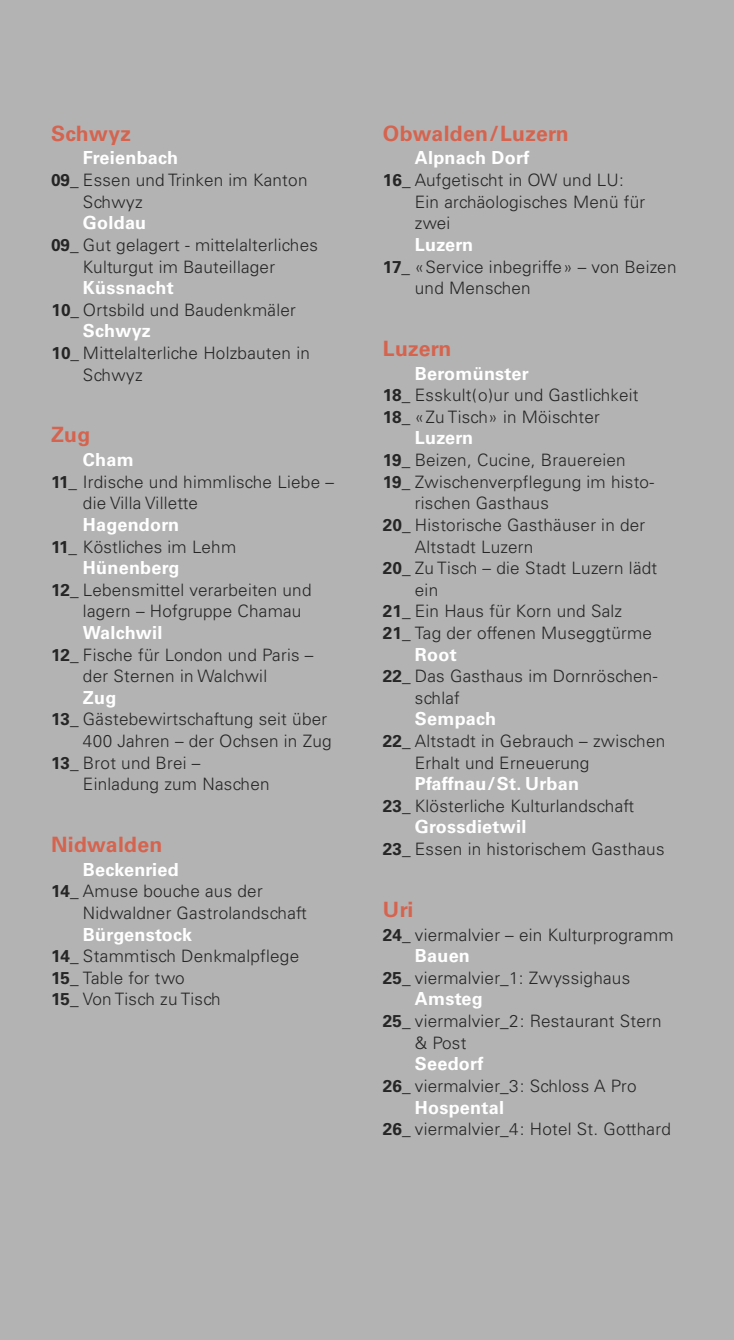
<style>
.page{position:relative;width:734px;height:1340px;background:#fff}
.page>*{position:absolute;margin:0;border:0;box-sizing:border-box;transform-origin:0 0}
.t1{font:700 21.15px "Univers LT";letter-spacing:.015em;color:#d5644f}
.t2{font:700 18px "Univers LT";letter-spacing:.015em;color:#fff}
.t3{font:300 17.1px/21.6px "Univers";letter-spacing:.015em;color:#272627}
.s1{font-family:"Univers LT";font-weight:700}
</style>
<div class="page">
<div style="left:0;top:0;width:733px;height:1339px;background:#b4b3b3"></div>
<p class="t1" style="left:51px;top:125px;width:81px">Schwyz</p>
<p class="t2" style="left:83px;top:151px;width:97px">Freienbach</p>
<p class="t3" style="left:83px;top:171px;width:226px;text-indent:-32px"><span class="s1">09</span>_ Essen und Trinken im Kanton<br>Schwyz</p>
<p class="t2" style="left:83px;top:216px;width:65px">Goldau</p>
<p class="t3" style="left:83px;top:235px;width:236px;text-indent:-32px"><span class="s1">09</span>_ Gut gelagert - mittelalterliches<br>Kulturgut im Bauteillager</p>
<p class="t2" style="left:83px;top:281px;width:92px">Küssnacht</p>
<p class="t3" style="left:52px;top:300px;width:246px"><span class="s1">10</span>_ Ortsbild und Baudenkmäler</p>
<p class="t2" style="left:83px;top:324px;width:69px">Schwyz</p>
<p class="t3" style="left:83px;top:343px;width:228px;text-indent:-31px"><span class="s1">10</span>_ Mittelalterliche Holzbauten in<br>Schwyz</p>
<p class="t1" style="left:51px;top:427px;width:41px">Zug</p>
<p class="t2" style="left:83px;top:453px;width:52px">Cham</p>
<p class="t3" style="left:83px;top:472px;width:252px;text-indent:-32px"><span class="s1">11</span>_ Irdische und himmlische Liebe – die Villa Villette</p>
<p class="t2" style="left:83px;top:518px;width:97px">Hagendorn</p>
<p class="t3" style="left:51px;top:537px;width:187px"><span class="s1">11</span>_ Köstliches im Lehm</p>
<p class="t2" style="left:83px;top:561px;width:98px">Hünenberg</p>
<p class="t3" style="left:83px;top:580px;width:230px;text-indent:-32px"><span class="s1">12</span>_ Lebensmittel verarbeiten und lagern – Hofgruppe Chamau</p>
<p class="t2" style="left:83px;top:626px;width:81px">Walchwil</p>
<p class="t3" style="left:83px;top:645px;width:232px;text-indent:-32px"><span class="s1">12</span>_ Fische für London und Paris – der Sternen in Walchwil</p>
<p class="t2" style="left:83px;top:691px;width:35px">Zug</p>
<p class="t3" style="left:51px;top:710px;width:277px"><span class="s1">13</span>_ Gästebewirtschaftung seit über</p>
<p class="t3" style="left:83px;top:731px;width:250px">400 Jahren – der Ochsen in Zug</p>
<p class="t3" style="left:51px;top:753px;width:151px"><span class="s1">13</span>_ Brot und Brei –</p>
<p class="t3" style="left:83px;top:775px;width:188px">Einladung zum Naschen</p>
<p class="t1" style="left:51px;top:836px;width:113px">Nidwalden</p>
<p class="t2" style="left:83px;top:862px;width:97px">Beckenried</p>
<p class="t3" style="left:83px;top:882px;width:225px;text-indent:-32px"><span class="s1">14</span>_ Amuse bouche aus der<br>Nidwaldner Gastrolandschaft</p>
<p class="t2" style="left:83px;top:927px;width:111px">Bürgenstock</p>
<p class="t3" style="left:51px;top:946px;width:250px"><span class="s1">14</span>_ Stammtisch Denkmalpflege<br><span class="s1">15</span>_ Table for two<br><span class="s1">15</span>_ Von Tisch zu Tisch</p>
<p class="t1" style="left:383px;top:125px;width:187px">Obwalden/Luzern</p>
<p class="t2" style="left:415px;top:151px;width:116px">Alpnach Dorf</p>
<p class="t3" style="left:415px;top:171px;width:232px;text-indent:-32px"><span class="s1">16</span>_ Aufgetischt in OW und LU:<br>Ein archäologisches Menü für zwei</p>
<p class="t2" style="left:415px;top:238px;width:60px">Luzern</p>
<p class="t3" style="left:415px;top:257px;width:263px;text-indent:-32px"><span class="s1">17</span>_ «Service inbegriffe» – von Beizen und Menschen</p>
<p class="t1" style="left:383px;top:340px;width:70px">Luzern</p>
<p class="t2" style="left:415px;top:367px;width:115px">Beromünster</p>
<p class="t3" style="left:383px;top:386px;width:257px"><span class="s1">18</span>_ Esskult(o)ur und Gastlichkeit<br><span class="s1">18</span>_ «Zu Tisch» in Möischter</p>
<p class="t2" style="left:415px;top:431px;width:60px">Luzern</p>
<p class="t3" style="left:383px;top:451px;width:244px"><span class="s1">19</span>_ Beizen, Cucine, Brauereien</p>
<p class="t3" style="left:383px;top:472px;width:272px"><span class="s1">19</span>_ Zwischenverpflegung im histo-</p>
<p class="t3" style="left:415px;top:494px;width:135px">rischen Gasthaus</p>
<p class="t3" style="left:383px;top:515px;width:264px"><span class="s1">20</span>_ Historische Gasthäuser in der</p>
<p class="t3" style="left:415px;top:537px;width:120px">Altstadt Luzern</p>
<p class="t3" style="left:383px;top:559px;width:276px"><span class="s1">20</span>_ Zu Tisch – die Stadt Luzern lädt</p>
<p class="t3" style="left:415px;top:580px;width:25px">ein</p>
<p class="t3" style="left:383px;top:602px;width:241px"><span class="s1">21</span>_ Ein Haus für Korn und Salz</p>
<p class="t3" style="left:383px;top:623px;width:270px"><span class="s1">21</span>_ Tag der offenen Museggtürme</p>
<p class="t2" style="left:415px;top:647px;width:43px">Root</p>
<p class="t3" style="left:415px;top:667px;width:244px;text-indent:-32px"><span class="s1">22</span>_ Das Gasthaus im Dornröschen&shy;schlaf</p>
<p class="t2" style="left:415px;top:712px;width:83px">Sempach</p>
<p class="t3" style="left:415px;top:731px;width:252px;text-indent:-32px"><span class="s1">22</span>_ Altstadt in Gebrauch – zwischen<br>Erhalt und Erneuerung</p>
<p class="t2" style="left:415px;top:777px;width:166px">Pfaffnau/St. Urban</p>
<p class="t3" style="left:383px;top:796px;width:253px"><span class="s1">23</span>_ Klösterliche Kulturlandschaft</p>
<p class="t2" style="left:415px;top:820px;width:113px">Grossdietwil</p>
<p class="t3" style="left:383px;top:839px;width:283px"><span class="s1">23</span>_ Essen in historischem Gasthaus</p>
<p class="t1" style="left:383px;top:901px;width:32px">Uri</p>
<p class="t3" style="left:383px;top:925px;width:292px"><span class="s1">24</span>_ viermalvier – ein Kulturprogramm</p>
<p class="t2" style="left:415px;top:949px;width:57px">Bauen</p>
<p class="t3" style="left:383px;top:968px;width:249px"><span class="s1">25</span>_ viermalvier_1: Zwyssighaus</p>
<p class="t2" style="left:415px;top:992px;width:69px">Amsteg</p>
<p class="t3" style="left:415px;top:1011px;width:248px;text-indent:-32px"><span class="s1">25</span>_ viermalvier_2: Restaurant Stern &amp; Post</p>
<p class="t2" style="left:415px;top:1057px;width:70px">Seedorf</p>
<p class="t3" style="left:383px;top:1076px;width:255px"><span class="s1">26</span>_ viermalvier_3: Schloss A Pro</p>
<p class="t2" style="left:415px;top:1100px;width:91px">Hospental</p>
<p class="t3" style="left:383px;top:1119px;width:289px"><span class="s1">26</span>_ viermalvier_4: Hotel St. Gotthard</p>
</div>
